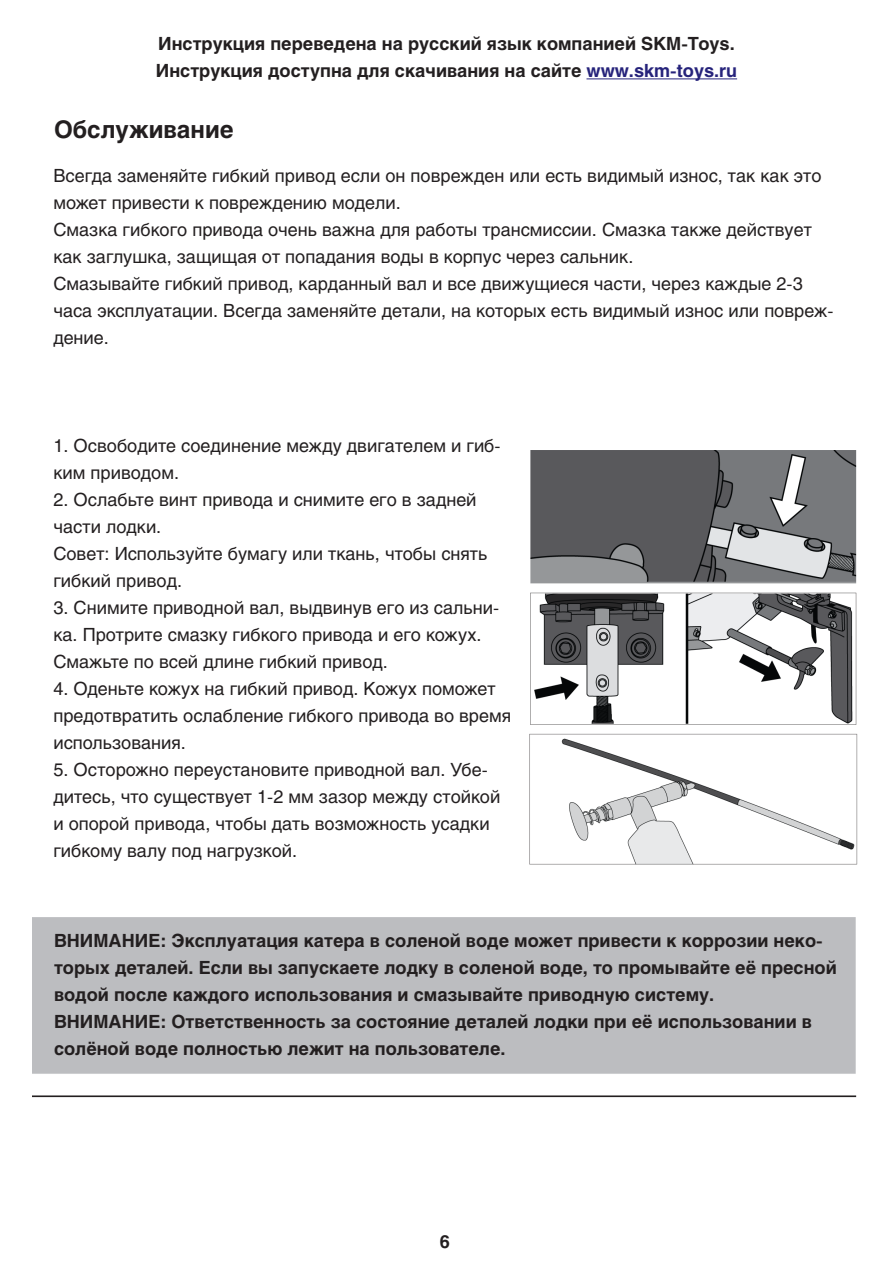
<style>
.page{position:relative;width:893px;height:1263px;background:#fff}
.page>*{position:absolute;margin:0;border:0;box-sizing:border-box;transform-origin:0 0}
.t1{font:700 24px "Helios";color:#231f20}
.t2{font:18px/27px "Helios";color:#231f20}
.t3{font:700 18px/27px "Helios";color:#231f20}
.s1{color:#26237b}
</style>
<div class="page">
<hr style="left:586px;top:78px;width:151px;height:1px;background:#26237b">
<img style="left:33px;top:450px;width:825px;height:648px">
<p class="t3" style="left:156px;top:30px;width:583px">Инструкция переведена на русский язык компанией SKM-Toys.<br>Инструкция доступна для скачивания на сайте <span class="s1">www.skm-toys.ru</span></p>
<h1 class="t1" style="left:54px;top:116px;width:181px">Обслуживание</h1>
<p class="t2" style="left:53px;top:162px;width:782px">Всегда заменяйте гибкий привод если он поврежден или есть видимый износ, так как это может привести к повреждению модели.<br>Смазка гибкого привода очень важна для работы трансмиссии. Смазка также действует как заглушка, защищая от попадания воды в корпус через сальник.<br>Смазывайте гибкий привод, карданный вал и все движущиеся части, через каждые 2-3 часа эксплуатации. Всегда заменяйте детали, на которых есть видимый износ или повреж&shy;дение.</p>
<p class="t2" style="left:53px;top:432px;width:449px">1. Освободите соединение между двигателем и гиб&shy;ким приводом.</p>
<p class="t2" style="left:53px;top:486px;width:436px">2. Ослабьте винт привода и снимите его в задней части лодки.<br>Совет: Используйте бумагу или ткань, чтобы снять гибкий привод.</p>
<p class="t2" style="left:53px;top:594px;width:447px">3. Снимите приводной вал, выдвинув его из сальни&shy;ка. Протрите смазку гибкого привода и его кожух.<br>Смажьте по всей длине гибкий привод.</p>
<p class="t2" style="left:53px;top:675px;width:459px">4. Оденьте кожух на гибкий привод. Кожух поможет предотвратить ослабление гибкого привода во время использования.</p>
<p class="t2" style="left:53px;top:756px;width:448px">5. Осторожно переустановите приводной вал. Убе&shy;дитесь, что существует 1-2 мм зазор между стойкой и опорой привода, чтобы дать возможность усадки гибкому валу под нагрузкой.</p>
<p class="t3" style="left:54px;top:927px;width:784px">ВНИМАНИЕ: Эксплуатация катера в соленой воде может привести к коррозии неко&shy;торых деталей. Если вы запускаете лодку в соленой воде, то промывайте её пресной водой после каждого использования и смазывайте приводную систему.<br>ВНИМАНИЕ: Ответственность за состояние деталей лодки при её использовании в солёной воде полностью лежит на пользователе.</p>
<p class="t3" style="left:440px;top:1228px;width:12px">6</p>
</div>
